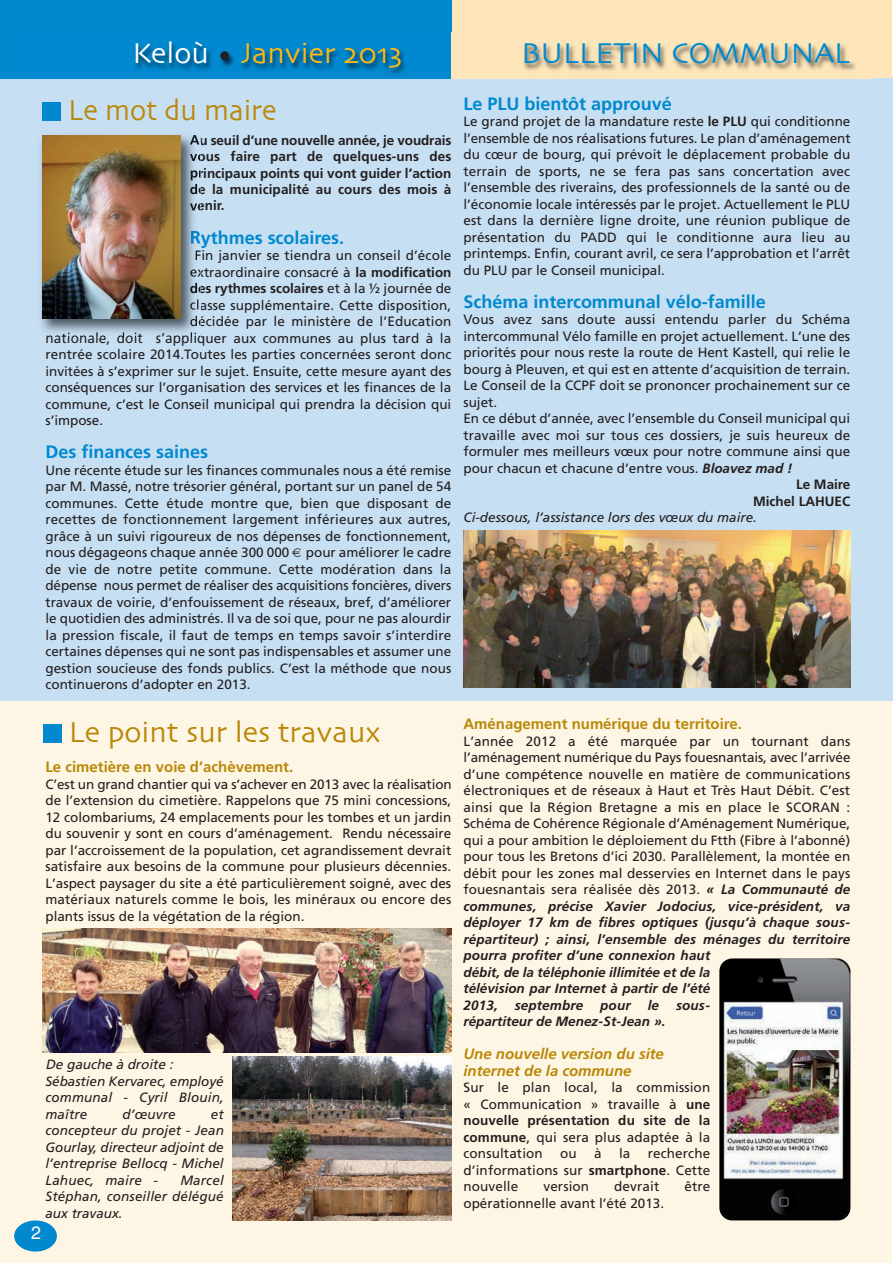
<style>
.page{position:relative;width:893px;height:1263px;background:#fff}
.page>*{position:absolute;margin:0;border:0;box-sizing:border-box;transform-origin:0 0}
.t1{font:30px "Skia";color:#ba8808}
.t2{font:30px "Skia";color:#fcb814}
.t3{font:30px "Skia";color:#0089cf}
.t4{font:30px "Skia";color:#ba8808;scale:.95 1}
.t5{font:700 18px "Frutiger";color:#0089cf}
.t6{font:18px "Helvetica";color:#fff}
.t7{font:700 15px "Frutiger";color:#ba8808}
.t8{font:italic 700 15px/16.5px "Frutiger";color:#ba8808}
.t9{font:13.5px/16.5px "Frutiger";color:#231f20;text-align:justify}
.t10{font:italic 13.5px/16.5px "Frutiger";color:#231f20;text-align:justify}
.t11{font:700 13.5px/16.5px "Frutiger";color:#231f20;text-align:justify}
.t12{font:italic 700 13.5px "Frutiger";color:#231f20}
.t13{font:italic 13.5px "Frutiger";color:#231f20}
.s1{color:#fff}
.s2{color:#231f20}
.s3{font-weight:700}
.s4{font-weight:700;font-style:italic}
.s5{font-weight:400}
</style>
<div class="page">
<hr style="left:892px;top:677px;width:1px;height:586px;background:#c7dff2">
<div style="left:0;top:76px;width:893px;height:624px;background:#c7dff2"></div>
<div style="left:0;top:700px;width:891px;height:563px;background:#fef6e5"></div>
<div style="left:0;top:0;width:458px;height:78px;background:#0089cf"></div>
<img style="left:24px;top:33px;width:850px;height:46px">
<div style="left:14px;top:1220px;width:43px;height:31px;background:#0089cf;border-radius:50%"></div>
<svg style="left:452px;top:0;width:439px;height:78px;background:#f5deb3"></svg>
<img style="left:41px;top:135px;width:160px;height:203px">
<svg style="left:190px;top:135px;width:11px;height:9px"></svg>
<svg style="left:190px;top:154px;width:11px;height:7px"></svg>
<svg style="left:190px;top:170px;width:11px;height:24px"></svg>
<svg style="left:190px;top:203px;width:11px;height:8px"></svg>
<svg style="left:191px;top:231px;width:9px;height:12px"></svg>
<svg style="left:196px;top:251px;width:5px;height:9px"></svg>
<svg style="left:190px;top:269px;width:11px;height:8px"></svg>
<svg style="left:190px;top:283px;width:11px;height:10px"></svg>
<svg style="left:190px;top:299px;width:11px;height:11px"></svg>
<svg style="left:190px;top:316px;width:11px;height:10px"></svg>
<img style="left:47px;top:332px;width:154px;height:6px">
<img style="left:43px;top:136px;width:138px;height:183px">
<div style="left:43px;top:102px;width:18px;height:18px;background:#0089cf"></div>
<div style="left:43px;top:724px;width:18px;height:18px;background:#0089cf"></div>
<img style="left:463px;top:530px;width:388px;height:157px">
<img style="left:43px;top:928px;width:408px;height:124px">
<img style="left:233px;top:1056px;width:218px;height:164px">
<img style="left:719px;top:958px;width:131px;height:262px">
<h1 class="t2" style="left:132px;top:40px;width:272px"><span class="s1">Kelou`</span> <span class="s2">•</span> Janvier 2013</h1>
<h1 class="t3" style="left:521px;top:40px;width:331px">BULLETIN COMMUNAL</h1>
<h1 class="t4" style="left:68px;top:97px;width:221px">Le mot du maire</h1>
<h2 class="t5" style="left:463px;top:93px;width:210px">Le PLU bientôt approuvé</h2>
<p class="t9" style="left:463px;top:113px;width:389px">Le grand projet de la mandature reste <span class="s3">le PLU</span> qui conditionne l’ensemble de nos réalisations futures. Le plan d’aménagement du cœur de bourg, qui prévoit le déplacement probable du terrain de sports, ne se fera pas sans concertation avec l’ensemble des riverains, des professionnels de la santé ou de l’économie locale intéressés par le projet. Actuellement le PLU est dans la dernière ligne droite, une réunion publique de présentation du PADD qui le conditionne aura lieu au printemps. Enfin, courant avril, ce sera l’approbation et l’arrêt du PLU par le Conseil municipal.</p>
<h2 class="t5" style="left:463px;top:291px;width:304px">Schéma intercommunal vélo-famille</h2>
<p class="t9" style="left:463px;top:311px;width:388px">Vous avez sans doute aussi entendu parler du Schéma</p>
<p class="t9" style="left:463px;top:328px;width:388px">intercommunal Vélo famille en projet actuellement. L’une des</p>
<p class="t9" style="left:463px;top:344px;width:388px">priorités pour nous reste la route de Hent Kastell, qui relie le</p>
<p class="t9" style="left:463px;top:361px;width:388px">bourg à Pleuven, et qui est en attente d’acquisition de terrain.</p>
<p class="t9" style="left:463px;top:377px;width:388px">Le Conseil de la CCPF doit se prononcer prochainement sur ce</p>
<p class="t9" style="left:463px;top:394px;width:35px">sujet.</p>
<p class="t9" style="left:463px;top:410px;width:388px">En ce début d’année, avec l’ensemble du Conseil municipal qui</p>
<p class="t9" style="left:463px;top:427px;width:388px">travaille avec moi sur tous ces dossiers, je suis heureux de</p>
<p class="t9" style="left:463px;top:443px;width:388px">formuler mes meilleurs vœux pour notre commune ainsi que</p>
<p class="t9" style="left:463px;top:460px;width:330px">pour chacun et chacune d’entre vous. <span class="s4">Bloavez mad !</span></p>
<p class="t11" style="left:796px;top:476px;width:56px">Le Maire</p>
<p class="t11" style="left:753px;top:493px;width:99px">Michel LAHUEC</p>
<p class="t10" style="left:463px;top:509px;width:295px">Ci-dessous, l’assistance lors des vœux du maire.</p>
<p class="t11" style="left:190px;top:131px;width:263px">Au seuil d’une nouvelle année, je voudrais vous faire part de quelques-uns des principaux points qui vont guider l’action de la municipalité au cours des mois à venir.</p>
<h2 class="t5" style="left:190px;top:227px;width:156px">Rythmes scolaires.</h2>
<p class="t9" style="left:195px;top:247px;width:258px">Fin janvier se tiendra un conseil d’école</p>
<p class="t9" style="left:190px;top:263px;width:263px">extraordinaire consacré à <span class="s3">la modification</span></p>
<p class="t11" style="left:190px;top:280px;width:263px">des rythmes scolaires <span class="s5">et à la ½ journée de</span></p>
<p class="t9" style="left:190px;top:296px;width:263px">classe supplémentaire. Cette disposition,</p>
<p class="t9" style="left:190px;top:313px;width:263px">décidée par le ministère de l’Education</p>
<p class="t9" style="left:45px;top:329px;width:407px">nationale, doit s’appliquer aux communes au plus tard à la</p>
<p class="t9" style="left:45px;top:346px;width:407px">rentrée scolaire 2014.Toutes les parties concernées seront donc</p>
<p class="t9" style="left:45px;top:362px;width:407px">invitées à s’exprimer sur le sujet. Ensuite, cette mesure ayant des</p>
<p class="t9" style="left:45px;top:379px;width:407px">conséquences sur l’organisation des services et les finances de la</p>
<p class="t9" style="left:45px;top:395px;width:407px">commune, c’est le Conseil municipal qui prendra la décision qui</p>
<p class="t9" style="left:45px;top:412px;width:59px">s’impose.</p>
<h2 class="t5" style="left:45px;top:441px;width:164px">Des finances saines</h2>
<p class="t9" style="left:45px;top:461px;width:407px">Une récente étude sur les finances communales nous a été remise par M. Massé, notre trésorier général, portant sur un panel de 54 communes. Cette étude montre que, bien que disposant de recettes de fonctionnement largement inférieures aux autres, grâce à un suivi rigoureux de nos dépenses de fonctionnement, nous dégageons chaque année 300 000 pour améliorer le cadre de vie de notre petite commune. Cette modération dans la dépense nous permet de réaliser des acquisitions foncières, divers travaux de voirie, d’enfouissement de réseaux, bref, d’améliorer le quotidien des administrés. Il va de soi que, pour ne pas alourdir la pression fiscale, il faut de temps en temps savoir s’interdire certaines dépenses qui ne sont pas indispensables et assumer une gestion soucieuse des fonds publics. C’est la méthode que nous continuerons d’adopter en 2013.</p>
<h1 class="t1" style="left:69px;top:719px;width:313px">Le point sur les travaux</h1>
<p class="t7" style="left:45px;top:758px;width:249px">Le cimetière en voie d’achèvement.</p>
<p class="t9" style="left:45px;top:775px;width:408px">C’est un grand chantier qui va s’achever en 2013 avec la réalisation de l’extension du cimetière. Rappelons que 75 mini concessions, 12 colombariums, 24 emplacements pour les tombes et un jardin du souvenir y sont en cours d’aménagement. Rendu nécessaire par l’accroissement de la population, cet agrandissement devrait satisfaire aux besoins de la commune pour plusieurs décennies.<br>L’aspect paysager du site a été particulièrement soigné, avec des matériaux naturels comme le bois, les minéraux ou encore des plants issus de la végétation de la région.</p>
<p class="t13" style="left:45px;top:1056px;width:132px">De gauche à droite :</p>
<p class="t10" style="left:45px;top:1072px;width:180px">Sébastien Kervarec, employé communal - Cyril Blouin, maître</p>
<p class="t10" style="left:123px;top:1105px;width:55px">d’œuvre</p>
<p class="t10" style="left:45px;top:1105px;width:180px;text-indent:165px">et concepteur du projet - Jean Gourlay, directeur adjoint de l’entreprise Bellocq - Michel Lahuec, maire -</p>
<p class="t10" style="left:45px;top:1171px;width:180px;text-indent:135px">Marcel Stéphan, conseiller délégué aux travaux.</p>
<h2 class="t6" style="left:31px;top:1222px;width:12px">2</h2>
<p class="t7" style="left:463px;top:715px;width:280px">Aménagement numérique du territoire.</p>
<p class="t9" style="left:463px;top:733px;width:388px;text-align:left">L’année 2012 a été marquée par un tournant dans l’aménagement numérique du Pays fouesnantais, avec l’arrivée d’une compétence nouvelle en matière de communications électroniques et de réseaux à Haut et Très Haut Débit. C’est ainsi que la Région Bretagne a mis en place le SCORAN :<br>Schéma de Cohérence Régionale d’Aménagement Numérique, qui a pour ambition le déploiement du Ftth (Fibre à l’abonné) pour tous les Bretons d’ici 2030. Parallèlement, la montée en débit pour les zones mal desservies en Internet dans le pays fouesnantais sera réalisée dès 2013. <span class="s4">« La Communauté de communes, précise Xavier Jodocius, vice-président, va déployer 17 km de fibres optiques (jusqu’à chaque sous&shy;répartiteur) ; ainsi, l’ensemble des ménages du territoire pourra profiter d’une connexion haut<br>débit, de la téléphonie illimitée et de la<br>télévision par Internet à partir de l’été<br>2013,</span></p>
<p class="t12" style="left:515px;top:997px;width:70px">septembre</p>
<p class="t12" style="left:600px;top:997px;width:32px">pour</p>
<p class="t12" style="left:648px;top:997px;width:13px">le</p>
<p class="t12" style="left:676px;top:997px;width:36px">sous-</p>
<p class="t12" style="left:463px;top:1013px;width:204px">répartiteur de Menez-St-Jean ».</p>
<p class="t8" style="left:463px;top:1046px;width:202px">Une nouvelle version du site internet de la commune</p>
<p class="t9" style="left:463px;top:1079px;width:248px">Sur le plan local, la commission « Communication » travaille à <span class="s3">une nouvelle présentation du site de la commune</span>, qui sera plus adaptée à la consultation</p>
<p class="t9" style="left:463px;top:1145px;width:248px;text-indent:184px">recherche d’informations sur <span class="s3">smartphone</span>. Cette nouvelle</p>
<p class="t9" style="left:560px;top:1145px;width:18px">ou</p>
<p class="t9" style="left:594px;top:1145px;width:9px">à</p>
<p class="t9" style="left:619px;top:1145px;width:13px">la</p>
<p class="t9" style="left:543px;top:1178px;width:47px">version</p>
<p class="t9" style="left:614px;top:1178px;width:46px">devrait</p>
<p class="t9" style="left:684px;top:1178px;width:27px">être</p>
<p class="t9" style="left:463px;top:1195px;width:202px">opérationnelle avant l’été 2013.</p>
</div>
